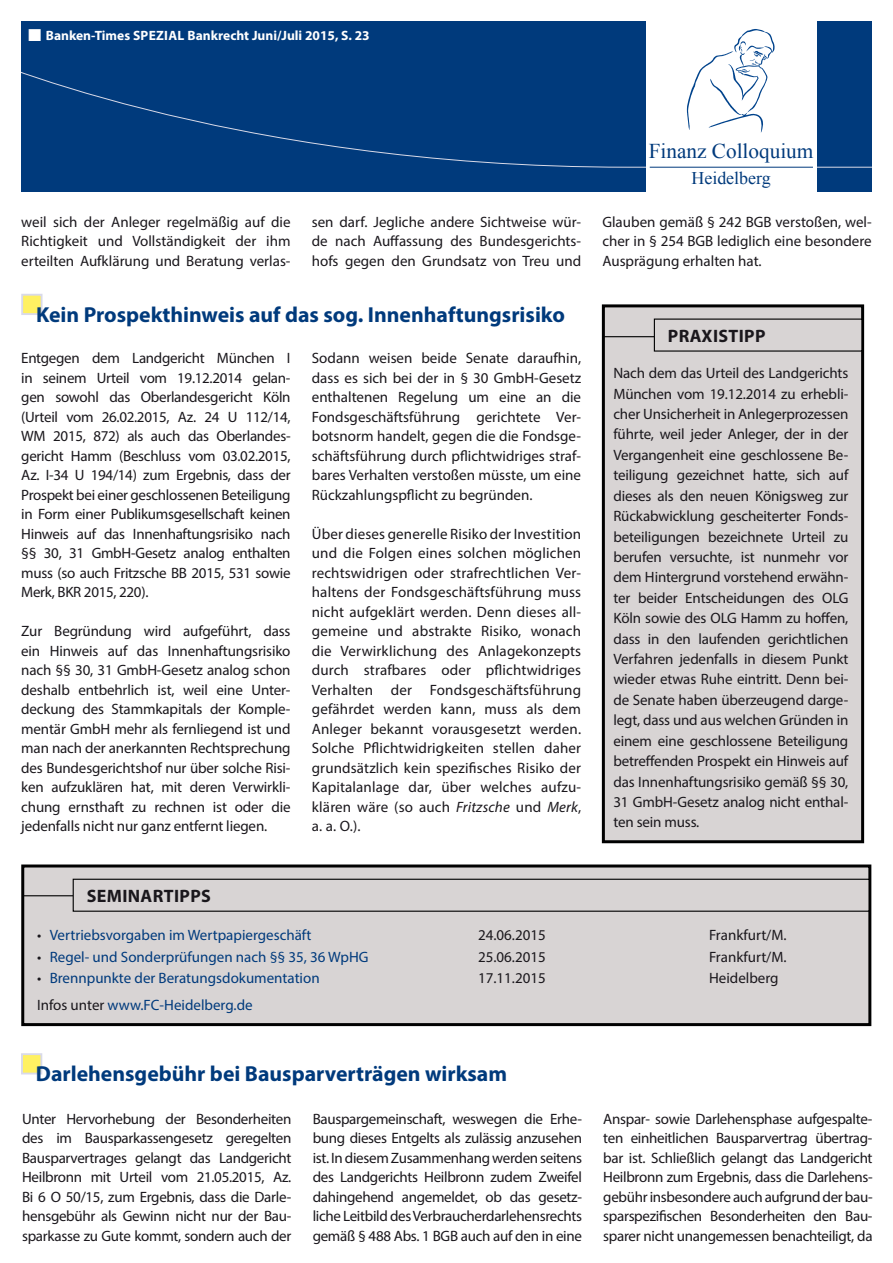
<style>
.page{position:relative;width:893px;height:1263px;background:#fff}
.page>*{position:absolute;margin:0;border:0;box-sizing:border-box;transform-origin:0 0}
.t1{font:700 21.75px "Myriad Pro";color:#003a7c}
.t2{font:21px "Times New Roman";color:#003a7c}
.t3{font:700 18px "Myriad Pro";letter-spacing:.02em;color:#1a171c}
.t4{font:17.7px "Times New Roman";color:#003a7c}
.t5{font:15px/19.5px "Myriad Pro";letter-spacing:-.01em;color:#1a171c;text-align:justify}
.t6{font:15px "Myriad Pro";color:#003a7c}
.t7{font:700 13.5px "Myriad Pro";color:#fff}
.s1{font-style:italic}
.s2{color:#1a171c}
</style>
<div class="page">
<div style="left:21px;top:21px;width:851px;height:170px;background:#003a7c"></div>
<svg style="left:21px;top:51px;width:851px;height:117px"></svg>
<div style="left:646px;top:21px;width:170px;height:170px;background:#fff"></div>
<svg style="left:687px;top:29px;width:88px;height:104px"></svg>
<hr style="left:650px;top:167px;width:163px;height:1px;background:#003a7c">
<div style="left:21px;top:294px;width:22px;height:21px;background:#fff162;border:2px solid #d9dae9"></div>
<div style="left:23px;top:866px;width:847px;height:158px;background:#d8d4d4"></div>
<div style="left:21px;top:864px;width:850px;height:162px;border:3px solid #000"></div>
<hr style="left:22px;top:895px;width:71px;height:1px;background:#000">
<div style="left:73px;top:879px;width:796px;height:32px;background:#d8d4d4"></div>
<div style="left:73px;top:879px;width:797px;height:33px;border:1px solid #000"></div>
<div style="left:603px;top:306px;width:260px;height:536px;background:#d8d4d4"></div>
<div style="left:602px;top:304px;width:262px;height:539px;border:3px solid #000"></div>
<hr style="left:604px;top:336px;width:63px;height:1px;background:#000">
<div style="left:654px;top:319px;width:208px;height:32px;background:#d8d4d4"></div>
<div style="left:21px;top:1053px;width:21px;height:21px;background:#fff162;border:2px solid #d9dae9"></div>
<p class="t7" style="left:46px;top:27px;width:325px">Banken-Times SPEZIAL Bankrecht Juni/Juli 2015, S. 23</p>
<h2 class="t2" style="left:649px;top:137px;width:166px">Finanz Colloquium</h2>
<p class="t4" style="left:691px;top:166px;width:81px">Heidelberg</p>
<p class="t5" style="left:21px;top:212px;width:271px">weil sich der Anleger regelmäßig auf die Richtigkeit und Vollständigkeit der ihm erteilten Aufklärung und Beratung verlas-</p>
<p class="t5" style="left:312px;top:212px;width:271px">sen darf. Jegliche andere Sichtweise wür&shy;de nach Auffassung des Bundesgerichts&shy;hofs gegen den Grundsatz von Treu und</p>
<p class="t5" style="left:602px;top:212px;width:271px">Glauben gemäß § 242 BGB verstoßen, wel&shy;cher in § 254 BGB lediglich eine besondere Ausprägung erhalten hat.</p>
<h1 class="t1" style="left:36px;top:300px;width:530px">Kein Prospekthinweis auf das sog. Innenhaftungsrisiko</h1>
<p class="t5" style="left:21px;top:348px;width:271px">Entgegen dem Landgericht München I in seinem Urteil vom 19.12.2014 gelan&shy;gen sowohl das Oberlandesgericht Köln (Urteil vom 26.02.2015, Az. 24 U 112/14, WM 2015, 872) als auch das Oberlandes&shy;gericht Hamm (Beschluss vom 03.02.2015, Az. I-34 U 194/14) zum Ergebnis, dass der Prospekt bei einer geschlossenen Beteiligung in Form einer Publikumsgesellschaft keinen Hinweis auf das Innenhaftungsrisiko nach §§ 30, 31 GmbH-Gesetz analog enthalten muss (so auch Fritzsche BB 2015, 531 sowie Merk, BKR 2015, 220).</p>
<p class="t5" style="left:21px;top:621px;width:271px">Zur Begründung wird aufgeführt, dass ein Hinweis auf das Innenhaftungsrisiko nach §§ 30, 31 GmbH-Gesetz analog schon deshalb entbehrlich ist, weil eine Unter&shy;deckung des Stammkapitals der Komple&shy;mentär GmbH mehr als fernliegend ist und man nach der anerkannten Rechtsprechung des Bundesgerichtshof nur über solche Risi&shy;ken aufzuklären hat, mit deren Verwirkli&shy;chung ernsthaft zu rechnen ist oder die jedenfalls nicht nur ganz entfernt liegen.</p>
<p class="t5" style="left:312px;top:348px;width:271px">Sodann weisen beide Senate daraufhin, dass es sich bei der in § 30 GmbH-Gesetz enthaltenen Regelung um eine an die Fondsgeschäftsführung gerichtete Ver&shy;botsnorm handelt, gegen die die Fondsge&shy;schäftsführung durch pflichtwidriges straf&shy;bares Verhalten verstoßen müsste, um eine Rückzahlungspflicht zu begründen.</p>
<p class="t5" style="left:312px;top:524px;width:271px">Über dieses generelle Risiko der Investition und die Folgen eines solchen möglichen rechtswidrigen oder strafrechtlichen Ver&shy;haltens der Fondsgeschäftsführung muss nicht aufgeklärt werden. Denn dieses all&shy;gemeine und abstrakte Risiko, wonach die Verwirklichung des Anlagekonzepts durch strafbares oder pflichtwidriges Verhalten der Fondsgeschäftsführung gefährdet werden kann, muss als dem Anleger bekannt vorausgesetzt werden.<br>Solche Pflichtwidrigkeiten stellen daher grundsätzlich kein spezifisches Risiko der Kapitalanlage dar, über welches aufzu&shy;klären wäre (so auch <span class="s1">Fritzsche</span> und <span class="s1">Merk</span>, a. a. O.).</p>
<p class="t3" style="left:87px;top:884px;width:126px">SEMINARTIPPS</p>
<p class="t3" style="left:668px;top:324px;width:99px">PRAXISTIPP</p>
<p class="t5" style="left:613px;top:363px;width:236px;line-height:20.4px">Nach dem das Urteil des Landgerichts München vom 19.12.2014 zu erhebli&shy;cher Unsicherheit in Anlegerprozessen führte, weil jeder Anleger, der in der Vergangenheit eine geschlossene Be&shy;teiligung gezeichnet hatte, sich auf dieses als den neuen Königsweg zur Rückabwicklung gescheiterter Fonds&shy;beteiligungen bezeichnete Urteil zu berufen versuchte, ist nunmehr vor dem Hintergrund vorstehend erwähn&shy;ter beider Entscheidungen des OLG Köln sowie des OLG Hamm zu hoffen, dass in den laufenden gerichtlichen Verfahren jedenfalls in diesem Punkt wieder etwas Ruhe eintritt. Denn bei&shy;de Senate haben überzeugend darge&shy;legt, dass und aus welchen Gründen in einem eine geschlossene Beteiligung betreffenden Prospekt ein Hinweis auf das Innenhaftungsrisiko gemäß §§ 30, 31 GmbH-Gesetz analog nicht enthal&shy;ten sein muss.</p>
<p class="t6" style="left:37px;top:926px;width:276px"><span class="s2">•</span> Vertriebsvorgaben im Wertpapiergeschäft</p>
<p class="t5" style="left:478px;top:925px;width:69px">24.06.2015</p>
<p class="t5" style="left:709px;top:925px;width:79px">Frankfurt/M.</p>
<p class="t6" style="left:37px;top:947px;width:333px"><span class="s2">•</span> Regel- und Sonderprüfungen nach §§ 35, 36 WpHG</p>
<p class="t5" style="left:478px;top:946px;width:69px">25.06.2015</p>
<p class="t5" style="left:709px;top:946px;width:79px">Frankfurt/M.</p>
<p class="t6" style="left:37px;top:969px;width:284px"><span class="s2">•</span> Brennpunkte der Beratungsdokumentation</p>
<p class="t5" style="left:478px;top:968px;width:69px">17.11.2015</p>
<p class="t5" style="left:709px;top:968px;width:71px">Heidelberg</p>
<p class="t6" style="left:37px;top:995px;width:217px"><span class="s2">Infos unter</span> www.FC-Heidelberg.de</p>
<h1 class="t1" style="left:36px;top:1060px;width:473px">Darlehensgebühr bei Bausparverträgen wirksam</h1>
<p class="t5" style="left:22px;top:1109px;width:271px">Unter Hervorhebung der Besonderheiten des im Bausparkassengesetz geregelten Bausparvertrages gelangt das Landgericht Heilbronn mit Urteil vom 21.05.2015, Az.<br>Bi 6 O 50/15, zum Ergebnis, dass die Darle&shy;hensgebühr als Gewinn nicht nur der Bau&shy;sparkasse zu Gute kommt, sondern auch der</p>
<p class="t5" style="left:313px;top:1109px;width:271px">Bauspargemeinschaft, weswegen die Erhe&shy;bung dieses Entgelts als zulässig anzusehen ist. In diesem Zusammenhang werden seitens des Landgerichts Heilbronn zudem Zweifel dahingehend angemeldet, ob das gesetz&shy;liche Leitbild des Verbraucherdarlehensrechts gemäß § 488 Abs. 1 BGB auch auf den in eine</p>
<p class="t5" style="left:603px;top:1109px;width:271px">Anspar- sowie Darlehensphase aufgespalte&shy;ten einheitlichen Bausparvertrag übertrag&shy;bar ist. Schließlich gelangt das Landgericht Heilbronn zum Ergebnis, dass die Darlehens&shy;gebühr insbesondere auch aufgrund der bau&shy;sparspezifischen Besonderheiten den Bau&shy;sparer nicht unangemessen benachteiligt, da</p>
</div>
